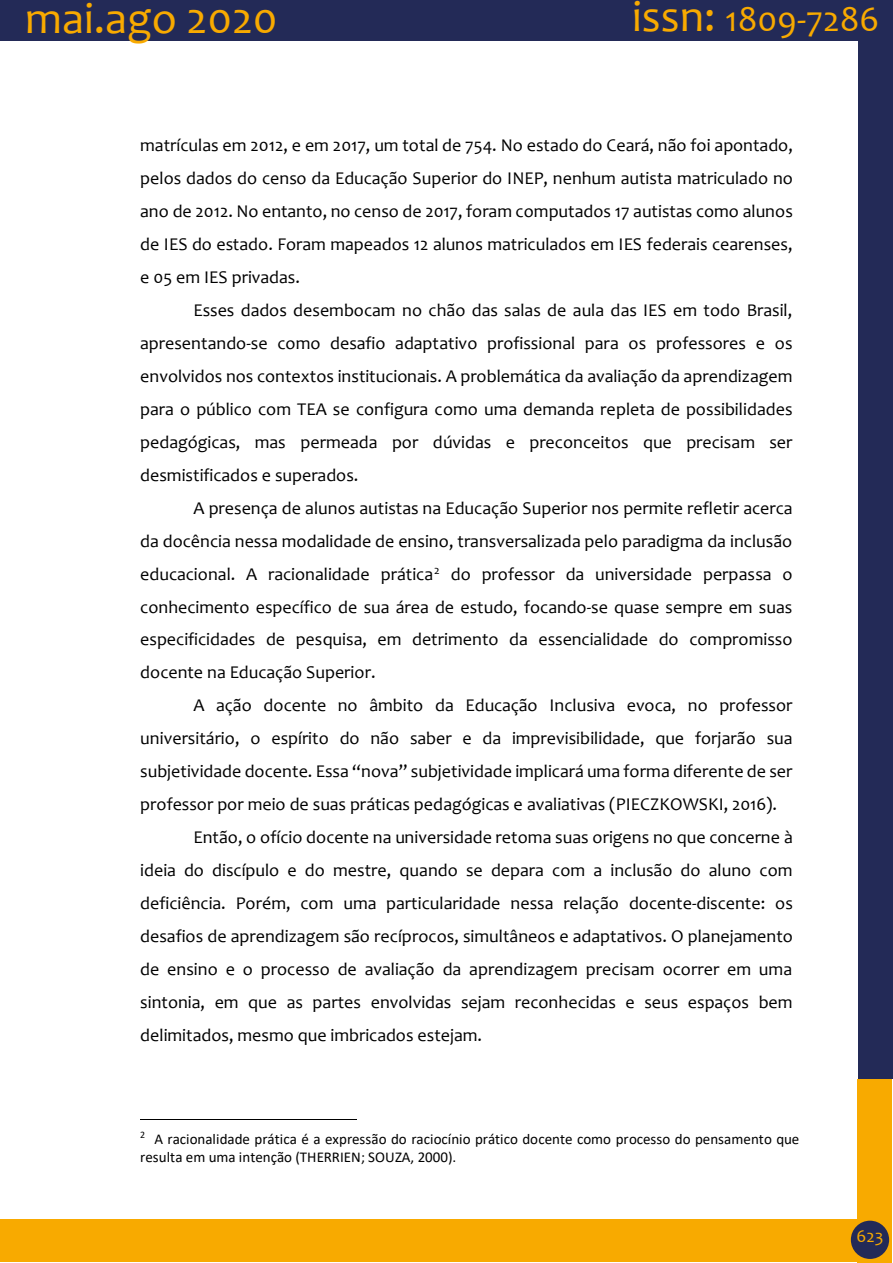
<style>
.page{position:relative;width:893px;height:1263px;background:#fff}
.page>*{position:absolute;margin:0;border:0;box-sizing:border-box;transform-origin:0 0}
.t1{font:45px "Candara";color:#f8aa00}
.t2{font:36px "Candara";color:#f8aa00}
.t3{font:18px/33px "Candara";color:#000;text-align:justify}
.t4{font:18px "Candara";color:#f8aa00}
.t5{font:15px/18.3px "Calibri";color:#000}
.s1{font-size:45px}
</style>
<div class="page">
<div style="left:858px;top:0;width:34px;height:1079px;background:#232a57"></div>
<div style="left:0;top:0;width:890px;height:41px;background:#232a57"></div>
<div style="left:857px;top:1079px;width:34px;height:184px;background:#f8aa00"></div>
<div style="left:0;top:1219px;width:860px;height:43px;background:#f8aa00"></div>
<div style="left:851px;top:1221px;width:38px;height:38px;background:#232a57;border-radius:50%"></div>
<hr style="left:140px;top:1119px;width:216px;height:1px;background:#000">
<h1 class="t1" style="left:25px;top:-9px;width:254px">mai.ago 2020</h1>
<h2 class="t2" style="left:632px;top:-3px;width:249px"><span class="s1">issn:</span> 1809-7286</h2>
<p class="t3" style="left:140px;top:129px;width:654px">matrículas em 2012, e em 2017, um total de 754. No estado do Ceará, não foi apontado, pelos dados do censo da Educação Superior do INEP, nenhum autista matriculado no ano de 2012. No entanto, no censo de 2017, foram computados 17 autistas como alunos de IES do estado. Foram mapeados 12 alunos matriculados em IES federais cearenses, e 05 em IES privadas.</p>
<p class="t3" style="left:140px;top:293px;width:654px;text-indent:53px">Esses dados desembocam no chão das salas de aula das IES em todo Brasil, apresentando-se como desafio adaptativo profissional para os professores e os envolvidos nos contextos institucionais. A problemática da avaliação da aprendizagem para o público com TEA se configura como uma demanda repleta de possibilidades pedagógicas, mas permeada por dúvidas e preconceitos que precisam ser desmistificados e superados.</p>
<p class="t3" style="left:140px;top:491px;width:654px;text-indent:53px">A presença de alunos autistas na Educação Superior nos permite refletir acerca da docência nessa modalidade de ensino, transversalizada pelo paradigma da inclusão educacional. A racionalidade prática<sup>2</sup> do professor da universidade perpassa o conhecimento específico de sua área de estudo, focando-se quase sempre em suas especificidades de pesquisa, em detrimento da essencialidade do compromisso docente na Educação Superior.</p>
<p class="t3" style="left:193px;top:689px;width:601px">A ação docente no âmbito da Educação Inclusiva evoca, no professor</p>
<p class="t3" style="left:140px;top:722px;width:654px">universitário, o espírito do não saber e da imprevisibilidade, que forjarão sua</p>
<p class="t3" style="left:140px;top:755px;width:654px">subjetividade docente. Essa “nova” subjetividade implicará uma forma diferente de ser</p>
<p class="t3" style="left:140px;top:788px;width:638px">professor por meio de suas práticas pedagógicas e avaliativas (PIECZKOWSKI, 2016).</p>
<p class="t3" style="left:193px;top:821px;width:601px">Então, o ofício docente na universidade retoma suas origens no que concerne à</p>
<p class="t3" style="left:140px;top:853px;width:654px">ideia do discípulo e do mestre, quando se depara com a inclusão do aluno com</p>
<p class="t3" style="left:140px;top:886px;width:654px">deficiência. Porém, com uma particularidade nessa relação docente-discente: os</p>
<p class="t3" style="left:140px;top:919px;width:654px">desafios de aprendizagem são recíprocos, simultâneos e adaptativos. O planejamento</p>
<p class="t3" style="left:140px;top:952px;width:654px">de ensino e o processo de avaliação da aprendizagem precisam ocorrer em uma</p>
<p class="t3" style="left:140px;top:985px;width:654px">sintonia, em que as partes envolvidas sejam reconhecidas e seus espaços bem</p>
<p class="t3" style="left:140px;top:1018px;width:343px">delimitados, mesmo que imbricados estejam.</p>
<p class="t5" style="left:140px;top:1129px;width:661px"><sup>2</sup> A racionalidade prática é a expressão do raciocínio prático docente como processo do pensamento que resulta em uma intenção (THERRIEN; SOUZA, 2000).</p>
<p class="t4" style="left:856px;top:1224px;width:28px">623</p>
</div>
